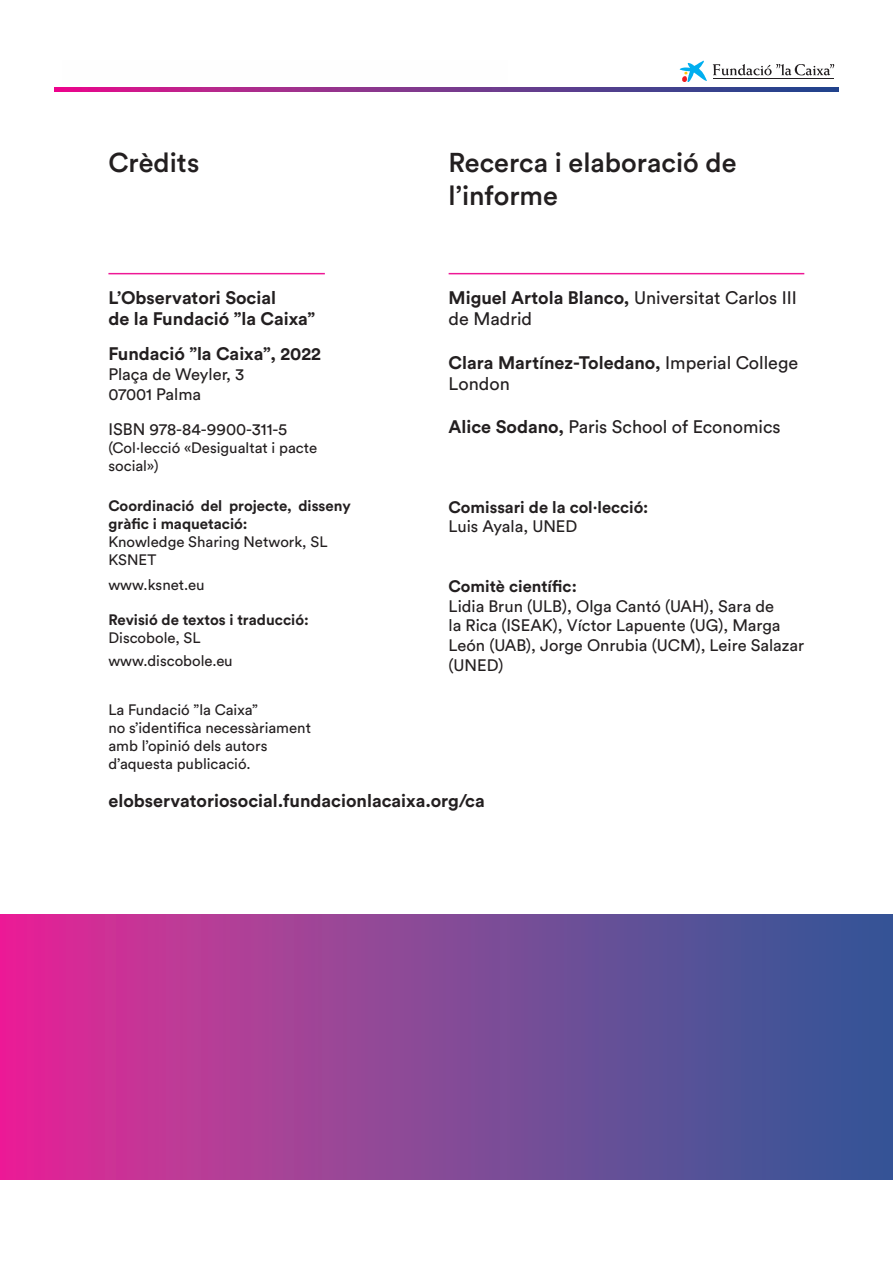
<style>
.page{position:relative;width:893px;height:1263px;background:#fff}
.page>*{position:absolute;margin:0;border:0;box-sizing:border-box;transform-origin:0 0}
.t1{font:500 27px "Circular Std";color:#231f20}
.t2{font:700 18px/21.6px "Circular Std";color:#231f20}
.t3{font:18px/21.6px "Circular Std";color:#231f20}
.t4{font:16.5px/19.8px "Circular Std";color:#231f20}
.t5{font:700 16.5px "Circular Std";color:#231f20}
.t6{font:15px/18px "Circular Std";color:#231f20}
.t7{font:700 15px/18px "Circular Std";color:#231f20}
.s1{font-weight:700}
.s2{font-weight:400}
</style>
<div class="page">
<svg style="left:54px;top:87px;width:785px;height:5px;background:#7c338c"></svg>
<svg style="left:680px;top:61px;width:27px;height:21px"></svg>
<hr style="left:713px;top:78px;width:121px;height:1px;background:#231f20">
<hr style="left:713px;top:79px;width:121px;height:1px;background:#231f20">
<svg style="left:713px;top:64px;width:121px;height:11px"></svg>
<svg style="left:0;top:914px;width:893px;height:265px;background:#874596"></svg>
<hr style="left:449px;top:273px;width:355px;height:1px;background:#ed028c">
<hr style="left:108px;top:273px;width:217px;height:1px;background:#ed028c">
<p class="t1" style="left:108px;top:146px;width:92px">Crèdits</p>
<p class="t1" style="left:449px;top:146px;width:290px">Recerca i elaboració de</p>
<p class="t1" style="left:449px;top:178px;width:111px">l’informe</p>
<p class="t2" style="left:108px;top:286px;width:169px">L’Observatori Social</p>
<p class="t2" style="left:108px;top:308px;width:208px">de la Fundació ”la Caixa”</p>
<p class="t2" style="left:108px;top:343px;width:214px">Fundació ”la Caixa”, 2022</p>
<p class="t4" style="left:108px;top:364px;width:137px">Plaça de Weyler, 3</p>
<p class="t4" style="left:108px;top:384px;width:94px">07001 Palma</p>
<p class="t4" style="left:108px;top:419px;width:180px">ISBN 978-84-9900-311-5</p>
<p class="t6" style="left:108px;top:439px;width:210px">(Col·lecció «Desigualtat i pacte social»)</p>
<p class="t7" style="left:108px;top:497px;width:244px">Coordinació del projecte, disseny gràfic i maquetació:</p>
<p class="t6" style="left:108px;top:533px;width:221px">Knowledge Sharing Network, SL<br>KSNET</p>
<p class="t6" style="left:108px;top:576px;width:98px">www.ksnet.eu</p>
<p class="t7" style="left:108px;top:610px;width:202px">Revisió de textos i traducció:</p>
<p class="t6" style="left:108px;top:628px;width:94px">Discobole, SL</p>
<p class="t6" style="left:108px;top:652px;width:126px">www.discobole.eu</p>
<p class="t6" style="left:108px;top:700px;width:151px">La Fundació ”la Caixa”</p>
<p class="t6" style="left:108px;top:718px;width:204px">no s’identifica necessàriament</p>
<p class="t6" style="left:108px;top:736px;width:161px">amb l’opinió dels autors</p>
<p class="t6" style="left:108px;top:754px;width:144px">d’aquesta publicació.</p>
<p class="t3" style="left:449px;top:286px;width:350px"><span class="s1">Miguel Artola Blanco,</span> Universitat Carlos III de Madrid</p>
<p class="t2" style="left:449px;top:351px;width:351px">Clara Martínez-Toledano, <span class="s2">Imperial College<br>London</span></p>
<p class="t3" style="left:449px;top:416px;width:334px"><span class="s1">Alice Sodano,</span> Paris School of Economics</p>
<p class="t5" style="left:449px;top:496px;width:201px">Comissari de la col·lecció:</p>
<p class="t4" style="left:449px;top:516px;width:130px">Luis Ayala, UNED</p>
<p class="t5" style="left:449px;top:575px;width:130px">Comitè científic:</p>
<p class="t4" style="left:449px;top:596px;width:357px">Lidia Brun (ULB), Olga Cantó (UAH), Sara de<br>la Rica (ISEAK), Víctor Lapuente (UG), Marga León (UAB), Jorge Onrubia (UCM), Leire Salazar (UNED)</p>
<p class="t2" style="left:108px;top:789px;width:378px">elobservatoriosocial.fundacionlacaixa.org/ca</p>
</div>
